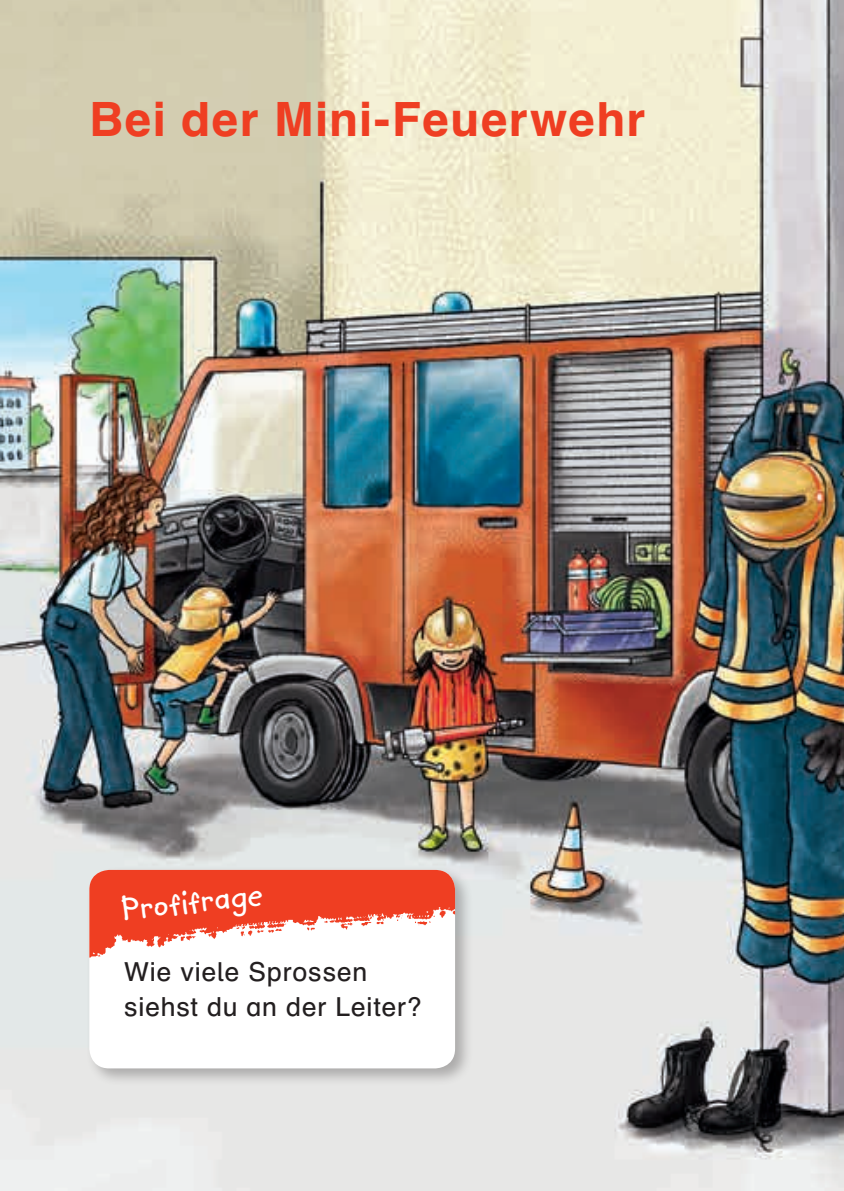
<style>
.page{position:relative;width:844px;height:1191px;background:#fff}
.page>*{position:absolute;margin:0;border:0;box-sizing:border-box;transform-origin:0 0}
.t1{font:700 47.25px "Schulbuch Nord Pro";letter-spacing:.02em;color:#ef3e22}
.t2{font:700 35.7px "Kidprintfor Fischer";color:#fff}
.t3{font:26.25px/35px "Schulbuch Nord Pro";letter-spacing:.035em;color:#231f20}
</style>
<div class="page">
<img style="left:0;top:0;width:843px;height:1191px">
<div style="left:85px;top:866px;width:388px;height:220px;background:#231f20;opacity:.3"></div>
<div style="left:89px;top:870px;width:366px;height:198px;background:#fff;border-radius:20px"></div>
<img style="left:89px;top:870px;width:366px;height:123px">
<h1 class="t1" style="left:89px;top:86px;width:557px">Bei der Mini-Feuerwehr</h1>
<h2 class="t2" style="left:120px;top:890px;width:143px;rotate:-6deg">Profifrage</h2>
<p class="t3" style="left:124px;top:954px;width:300px">Wie viele Sprossen siehst du an der Leiter?</p>
</div>
